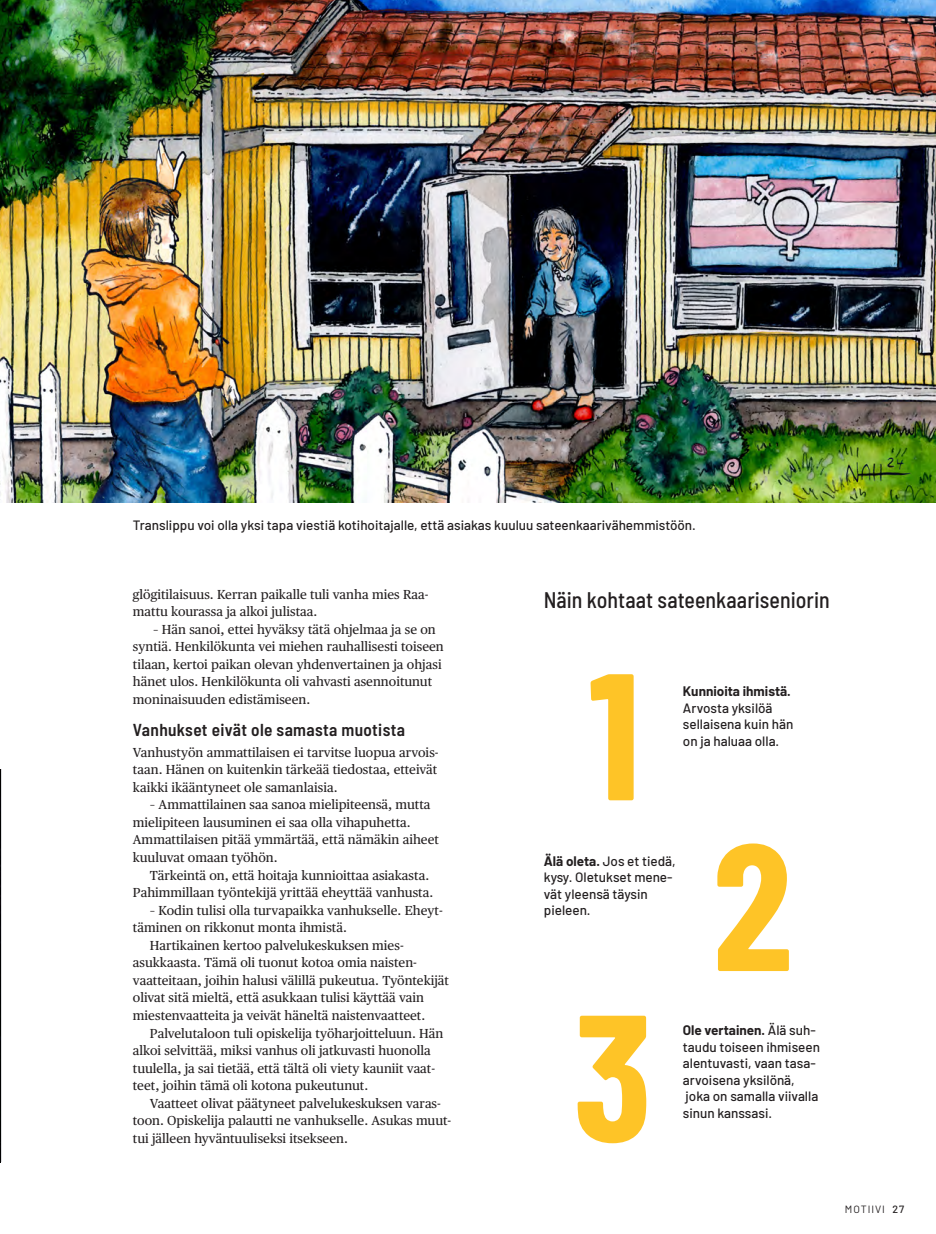
<style>
.page{position:relative;width:936px;height:1234px;background:#fff}
.page>*{position:absolute;margin:0;border:0;box-sizing:border-box;transform-origin:0 0}
.H1_otsikko_iso{font:700 180px "Barlow Condensed";color:#fec427}
.H8_otsikko_laatikko{font:500 semi-condensed 22.5px "Barlow";color:#231f20}
.P_väliotsikko{font:600 semi-condensed 17.25px "Barlow";letter-spacing:.02em;color:#231f20}
.P_kuvateksti{font:500 13.5px/16.5px "Barlow";color:#231f20}
.P_leipis{font:13.05px/17.5px "Publico Text";color:#231f20}
.P_leipis_ei_sis{font:13.05px/17.5px "Publico Text";color:#231f20;text-align:justify}
.t1{font:10.5px "Barlow";letter-spacing:.09em;color:#231f20}
.s1{font-weight:700}
.s2{font-weight:500}
</style>
<div class="page">
<img style="left:0;top:769px;width:1px;height:392px">
<img style="left:0;top:0;width:935px;height:502px">
<p class="P_kuvateksti" style="left:133px;top:515px;width:564px">Translippu voi olla yksi tapa viestiä kotihoitajalle, että asiakas kuuluu sateenkaarivähemmistöön.</p>
<p class="P_leipis" style="left:133px;top:584px;width:297px">glögitilaisuus. Kerran paikalle tuli vanha mies Raa&shy;mattu kourassa ja alkoi julistaa.</p>
<p class="P_leipis" style="left:133px;top:619px;width:312px;text-indent:20px">– Hän sanoi, ettei hyväksy tätä ohjelmaa ja se on syntiä. Henkilökunta vei miehen rauhallisesti toiseen tilaan, kertoi paikan olevan yhdenvertainen ja ohjasi hänet ulos. Henkilökunta oli vahvasti asennoitunut moninaisuuden edistämiseen.</p>
<p class="P_väliotsikko" style="left:133px;top:717px;width:273px">Vanhukset eivät ole samasta muotista</p>
<p class="P_leipis_ei_sis" style="left:133px;top:742px;width:307px">Vanhustyön ammattilaisen ei tarvitse luopua arvois&shy;taan. Hänen on kuitenkin tärkeää tiedostaa, etteivät kaikki ikääntyneet ole samanlaisia.</p>
<p class="P_leipis" style="left:133px;top:795px;width:307px;text-indent:17px">– Ammattilainen saa sanoa mielipiteensä, mutta mielipiteen lausuminen ei saa olla vihapuhetta.<br>Ammattilaisen pitää ymmärtää, että nämäkin aiheet kuuluvat omaan työhön.</p>
<p class="P_leipis" style="left:133px;top:865px;width:302px;text-indent:17px">Tärkeintä on, että hoitaja kunnioittaa asiakasta.<br>Pahimmillaan työntekijä yrittää eheyttää vanhusta.</p>
<p class="P_leipis" style="left:133px;top:900px;width:311px;text-indent:17px">– Kodin tulisi olla turvapaikka vanhukselle. Eheyt&shy;täminen on rikkonut monta ihmistä.</p>
<p class="P_leipis" style="left:133px;top:935px;width:317px;text-indent:17px">Hartikainen kertoo palvelukeskuksen mies&shy;asukkaasta. Tämä oli tuonut kotoa omia naisten&shy;vaatteitaan, joihin halusi välillä pukeutua. Työntekijät olivat sitä mieltä, että asukkaan tulisi käyttää vain miestenvaatteita ja veivät häneltä naistenvaatteet.</p>
<p class="P_leipis" style="left:133px;top:1023px;width:312px;text-indent:17px">Palvelutaloon tuli opiskelija työharjoitteluun. Hän alkoi selvittää, miksi vanhus oli jatkuvasti huonolla tuulella, ja sai tietää, että tältä oli viety kauniit vaat&shy;teet, joihin tämä oli kotona pukeutunut.</p>
<p class="P_leipis" style="left:133px;top:1093px;width:320px;text-indent:17px">Vaatteet olivat päätyneet palvelukeskuksen varas&shy;toon. Opiskelija palautti ne vanhukselle. Asukas muut&shy;tui jälleen hyväntuuliseksi itsekseen.</p>
<p class="H8_otsikko_laatikko" style="left:544px;top:583px;width:287px">Näin kohtaat sateenkaariseniorin</p>
<p class="H1_otsikko_iso" style="left:589px;top:607px;width:53px">1</p>
<p class="P_kuvateksti" style="left:682px;top:682px;width:112px"><span class="s1">Kunnioita ihmistä.<br></span>Arvosta yksilöä sellaisena kuin hän</p>
<p class="P_kuvateksti" style="left:682px;top:731px;width:98px">on ja haluaa olla.</p>
<p class="P_kuvateksti" style="left:544px;top:851px;width:133px"><span class="s1">Älä oleta.</span> Jos et tiedä, kysy. Oletukset mene&shy;vät yleensä täysin pieleen.</p>
<p class="H1_otsikko_iso" style="left:713px;top:778px;width:80px">2</p>
<p class="H1_otsikko_iso" style="left:573px;top:948px;width:80px">3</p>
<p class="P_kuvateksti" style="left:682px;top:1020px;width:139px"><span class="s1">Ole vertainen.</span> Älä suh&shy;taudu toiseen ihmiseen alentuvasti, vaan tasa&shy;arvoisena yksilönä, joka on samalla viivalla sinun kanssasi.</p>
<p class="t1" style="left:844px;top:1201px;width:61px">MOTIIVI <span class="s2">27</span></p>
</div>
